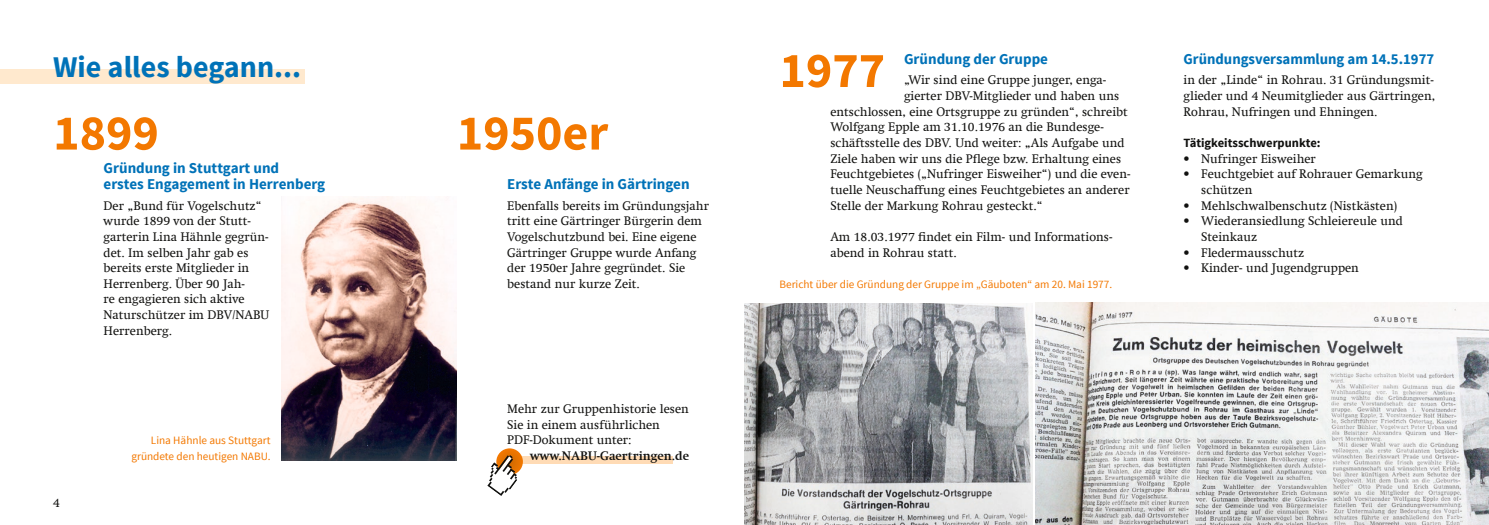
<style>
.page{position:relative;width:1489px;height:525px;background:#fff}
.page>*{position:absolute;margin:0;border:0;box-sizing:border-box;transform-origin:0 0}
.t1{font:700 50px "Source Sans Pro";color:#f37800}
.t2{font:700 30px "Source Sans Pro";color:#0072b8}
.t3{font:700 15px/15.6px "Source Sans Pro";color:#0072b8}
.t4{font:12.5px/15.6px "Swift Com";color:#11110f}
.t5{font:700 12.5px "Source Sans Pro";color:#11110f}
.t6{font:700 12.5px "Swift Com";color:#11110f}
.t7{font:11.25px/15.6px "Source Sans Pro";color:#f37800;text-align:right}
</style>
<div class="page">
<div style="left:507px;top:456px;width:166px;height:7px;background:#ffdbb5"></div>
<div style="left:0;top:69px;width:305px;height:15px;background:#ffe9ce"></div>
<img style="left:281px;top:197px;width:176px;height:263px">
<img style="left:1035px;top:303px;width:453px;height:221px">
<img style="left:744px;top:303px;width:288px;height:221px">
<svg style="left:496px;top:448px;width:27px;height:26px"></svg>
<svg style="left:487px;top:454px;width:30px;height:42px"></svg>
<h2 class="t2" style="left:53px;top:47px;width:249px">Wie alles begann...</h2>
<h1 class="t1" style="left:53px;top:101px;width:107px">1899</h1>
<h1 class="t1" style="left:457px;top:101px;width:153px">1950er</h1>
<p class="t4" style="left:53px;top:494px;width:8px">4</p>
<p class="t3" style="left:104px;top:161px;width:223px">Gründung in Stuttgart und<br>erstes Engagement in Herrenberg</p>
<p class="t4" style="left:104px;top:197px;width:167px">Der „Bund für Vogelschutz“ wurde 1899 von der Stutt&shy;garterin Lina Hähnle gegrün&shy;det. Im selben Jahr gab es bereits erste Mitglieder in<br>Herrenberg. Über 90 Jah-<br>re engagieren sich aktive<br>Naturschützer im DBV/NABU<br>Herrenberg.</p>
<p class="t7" style="left:131px;top:432px;width:141px">Lina Hähnle aus Stuttgart gründete den heutigen NABU.</p>
<p class="t3" style="left:507px;top:177px;width:184px">Erste Anfänge in Gärtringen</p>
<p class="t4" style="left:507px;top:197px;width:203px">Ebenfalls bereits im Gründungsjahr tritt eine Gärtringer Bürgerin dem<br>Vogelschutzbund bei. Eine eigene<br>Gärtringer Gruppe wurde Anfang der 1950er Jahre gegründet. Sie bestand nur kurze Zeit.</p>
<p class="t4" style="left:507px;top:400px;width:183px">Mehr zur Gruppenhistorie lesen<br>Sie in einem ausführlichen<br>PDF-Dokument unter:</p>
<p class="t6" style="left:530px;top:448px;width:161px">www.NABU-Gaertringen.de</p>
<p class="t3" style="left:904px;top:52px;width:145px">Gründung der Gruppe</p>
<p class="t4" style="left:904px;top:72px;width:204px">„Wir sind eine Gruppe junger, enga-</p>
<p class="t4" style="left:904px;top:88px;width:217px">gierter DBV-Mitglieder und haben uns</p>
<p class="t4" style="left:830px;top:104px;width:299px">entschlossen, eine Ortsgruppe zu gründen“, schreibt</p>
<p class="t4" style="left:830px;top:119px;width:275px">Wolfgang Epple am 31.10.1976 an die Bundesge-</p>
<p class="t4" style="left:830px;top:135px;width:295px">schäftsstelle des DBV. Und weiter: „Als Aufgabe und</p>
<p class="t4" style="left:830px;top:150px;width:292px">Ziele haben wir uns die Pflege bzw. Erhaltung eines</p>
<p class="t4" style="left:830px;top:166px;width:301px">Feuchtgebietes („Nufringer Eisweiher“) und die even-</p>
<p class="t4" style="left:830px;top:182px;width:301px">tuelle Neuschaffung eines Feuchtgebietes an anderer</p>
<p class="t4" style="left:830px;top:197px;width:214px">Stelle der Markung Rohrau gesteckt.“</p>
<p class="t4" style="left:830px;top:229px;width:283px">Am 18.03.1977 findet ein Film- und Informations&shy;abend in Rohrau statt.</p>
<h1 class="t1" style="left:779px;top:38px;width:107px">1977</h1>
<p class="t7" style="left:779px;top:276px;width:334px">Bericht über die Gründung der Gruppe im „Gäuboten“ am 20. Mai 1977.</p>
<p class="t3" style="left:1183px;top:52px;width:252px">Gründungsversammlung am 14.5.1977</p>
<p class="t4" style="left:1183px;top:72px;width:253px;text-align:justify">in der „Linde“ in Rohrau. 31 Gründungsmit&shy;glieder und 4 Neumitglieder aus Gärtringen, Rohrau, Nufringen und Ehningen.</p>
<p class="t5" style="left:1183px;top:135px;width:138px">Tätigkeitsschwerpunkte:</p>
<p class="t4" style="left:1183px;top:150px;width:134px">• Nufringer Eisweiher</p>
<p class="t4" style="left:1201px;top:166px;width:223px;text-indent:-18px">• Feuchtgebiet auf Rohrauer Gemarkung schützen</p>
<p class="t4" style="left:1183px;top:197px;width:215px">• Mehlschwalbenschutz (Nistkästen)</p>
<p class="t4" style="left:1201px;top:213px;width:203px;text-indent:-18px">• Wiederansiedlung Schleiereule und<br>Steinkauz</p>
<p class="t4" style="left:1183px;top:244px;width:122px">• Fledermausschutz</p>
<p class="t4" style="left:1183px;top:260px;width:177px">• Kinder- und Jugendgruppen</p>
</div>
